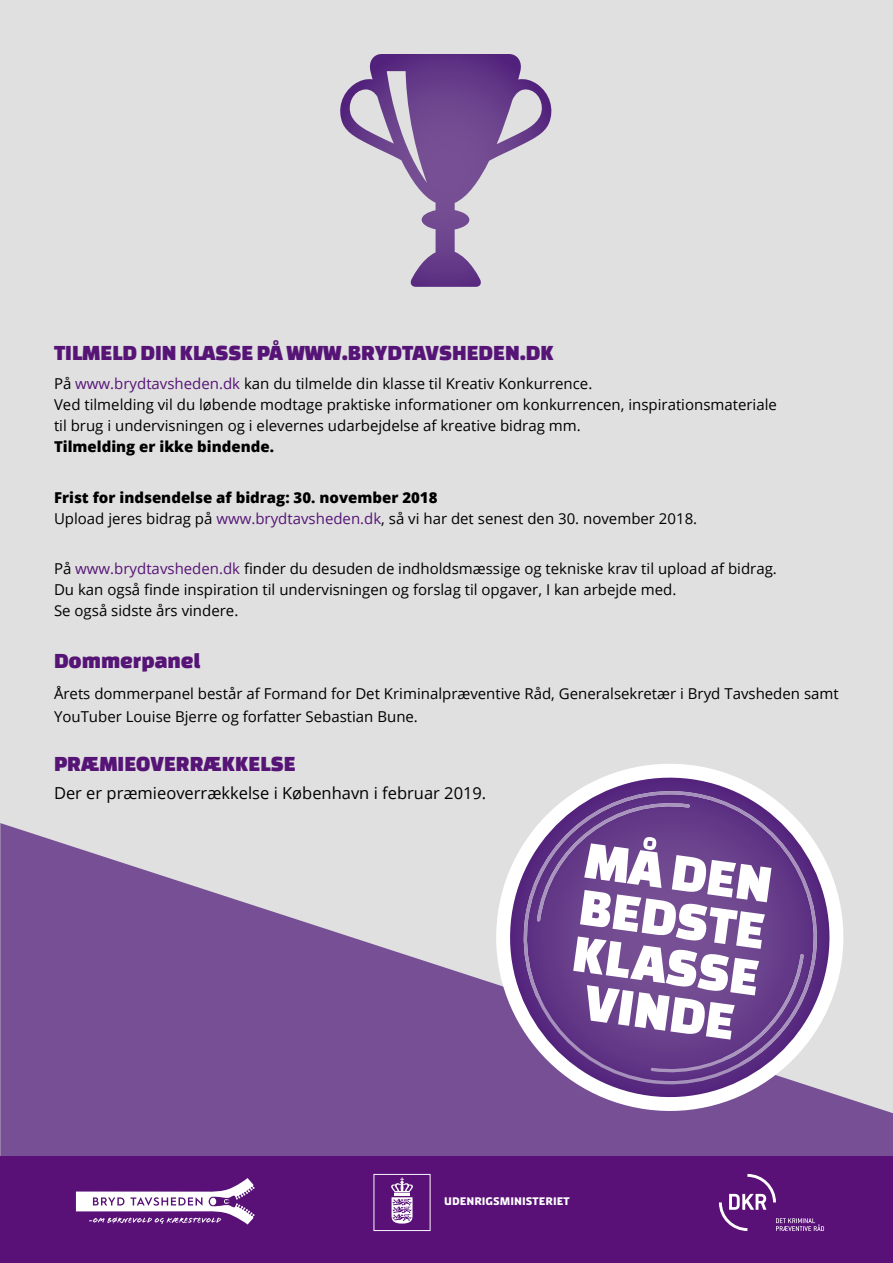
<style>
.page{position:relative;width:893px;height:1263px;background:#e0e0e0}
.page>*{position:absolute;margin:0;border:0;box-sizing:border-box;transform-origin:0 0}
.t1{font:55.35px/47px "Changa One";color:#fff;text-align:center}
.t2{font:22.5px "Changa One";color:#561576}
.t3{font:16.5px "Open Sans";color:#000}
.t4{font:15px/21px "Open Sans";color:#000}
.t5{font:800 15px "Open Sans";color:#000}
.t6{font:700 10.8px "Diplomacy";color:#fff}
.s1{color:#561576}
.s2{font-weight:800}
</style>
<div class="page">
<svg style="left:0;top:823px;width:893px;height:334px;fill:#764f94"></svg>
<div style="left:0;top:1157px;width:893px;height:106px;background:#591178"></div>
<svg style="left:485px;top:764px;width:370px;height:358px"></svg>
<svg style="left:340px;top:54px;width:212px;height:233px"></svg>
<svg style="left:373px;top:1174px;width:58px;height:57px"></svg>
<svg style="left:719px;top:1174px;width:105px;height:57px"></svg>
<svg style="left:76px;top:1178px;width:179px;height:46px"></svg>
<h2 class="t2" style="left:54px;top:340px;width:501px">TILMELD DIN KLASSE PÅ WWW.BRYDTAVSHEDEN.DK</h2>
<p class="t4" style="left:54px;top:373px;width:724px">På <span class="s1">www.brydtavsheden.dk</span> kan du tilmelde din klasse til Kreativ Konkurrence.<br>Ved tilmelding vil du løbende modtage praktiske informationer om konkurrencen, inspirationsmateriale til brug i undervisningen og i elevernes udarbejdelse af kreative bidrag mm.</p>
<p class="t5" style="left:54px;top:435px;width:222px">Tilmelding er ikke bindende.</p>
<p class="t4" style="left:54px;top:486px;width:645px"><span class="s2">Frist for indsendelse af bidrag: 30. november 2018<br></span>Upload jeres bidrag på <span class="s1">www.brydtavsheden.dk</span>, så vi har det senest den 30. november 2018.</p>
<p class="t4" style="left:54px;top:558px;width:724px">På <span class="s1">www.brydtavsheden.dk</span> finder du desuden de indholdsmæssige og tekniske krav til upload af bidrag.<br>Du kan også finde inspiration til undervisningen og forslag til opgaver, I kan arbejde med.<br>Se også sidste års vindere.</p>
<h2 class="t2" style="left:54px;top:648px;width:148px">Dommerpanel</h2>
<p class="t4" style="left:54px;top:682px;width:786px;line-height:22.5px">Årets dommerpanel består af Formand for Det Kriminalpræventive Råd, Generalsekretær i Bryd Tavsheden samt<br>YouTuber Louise Bjerre og forfatter Sebastian Bune.</p>
<h2 class="t2" style="left:54px;top:751px;width:243px">PRÆMIEOVERRÆKKELSE</h2>
<p class="t3" style="left:54px;top:781px;width:434px">Der er præmieoverrækkelse i København i februar 2019.</p>
<h1 class="t1" style="left:589px;top:834px;width:190px;rotate:8deg">MÅ DEN<br>BEDSTE<br>KLASSE<br>VINDE</h1>
<p class="t6" style="left:444px;top:1194px;width:127px">UDENRIGSMINISTERIET</p>
</div>
